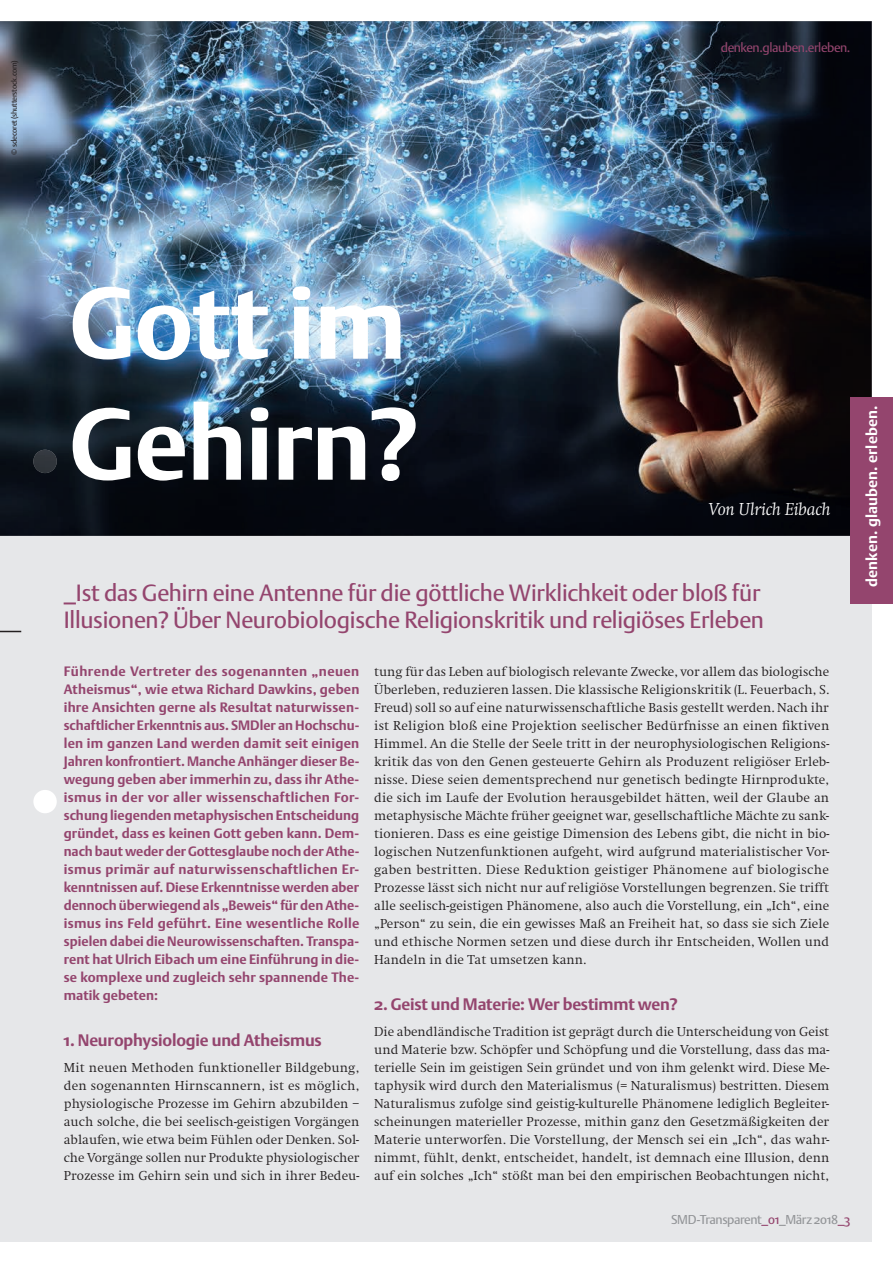
<style>
.page{position:relative;width:893px;height:1263px;background:#fff}
.page>*{position:absolute;margin:0;border:0;box-sizing:border-box;transform-origin:0 0}
.t1{font:700 100.8px/121.1px "DTL Argo ST";letter-spacing:-.01em;color:#fff}
.t2{font:23.25px/27.9px "DTL Argo ST";letter-spacing:-.01em;color:#94456e}
.t3{font:italic 300 18px "Swift EF";letter-spacing:-.01em;color:#fff}
.t4{font:700 16.5px "DTL Argo ST";letter-spacing:-.01em;color:#94456e}
.t5{font:700 15px "DTL Argo ST";letter-spacing:.01em;color:#fff}
.t6{font:300 13.5px/18px "Swift EF";letter-spacing:.005em;color:#231f20;text-align:justify}
.t7{font:700 13.5px/18px "DTL Argo ST";letter-spacing:.01em;color:#94456e;text-align:justify}
.t8{font:12.75px "DTL Argo ST";letter-spacing:-.03em;color:#939598}
.t9{font:12.75px "DTL Argo ST";letter-spacing:-.03em;color:#94456e}
.t10{font:7.5px "DTL Argo ST";letter-spacing:-.03em;color:#231f20}
.s1{color:#94456e}
</style>
<div class="page">
<div style="left:0;top:21px;width:872px;height:1221px;background:#e6e7e9"></div>
<img style="left:0;top:21px;width:872px;height:515px">
<div style="left:850px;top:398px;width:43px;height:206px;background:#94456e"></div>
<svg style="left:0;top:631px;width:21px;height:1px"></svg>
<img style="left:33px;top:450px;width:24px;height:23px;border-radius:12px">
<div style="left:33px;top:790px;width:24px;height:23px;background:#fff;border-radius:50%"></div>
<p class="t10" style="left:10px;top:155px;width:97px;rotate:-90deg">© sdecoret (shutterstock.com)</p>
<p class="t9" style="left:721px;top:40px;width:131px">denken.glauben.erleben.</p>
<h1 class="t1" style="left:69px;top:262px;width:351px">Gott im<br>Gehirn?</h1>
<h3 class="t3" style="left:709px;top:500px;width:123px">Von Ulrich Eibach</h3>
<h2 class="t2" style="left:64px;top:578px;width:702px">_Ist das Gehirn eine Antenne für die göttliche Wirklichkeit oder bloß für<br>Illusionen? Über Neurobiologische Religionskritik und religiöses Erleben</h2>
<p class="t7" style="left:64px;top:662px;width:297px">Führende Vertreter des sogenannten „neuen Atheismus“, wie etwa Richard Dawkins, geben ihre Ansichten gerne als Resultat naturwissen&shy;schaftlicher Erkenntnis aus. SMDler an Hochschu&shy;len im ganzen Land werden damit seit einigen Jahren konfrontiert. Manche Anhänger dieser Be&shy;wegung geben aber immerhin zu, dass ihr Athe&shy;ismus in der vor aller wissenschaftlichen For&shy;schung liegenden metaphysischen Entscheidung gründet, dass es keinen Gott geben kann. Dem&shy;nach baut weder der Gottesglaube noch der Athe&shy;ismus primär auf naturwissenschaftlichen Er&shy;kenntnissen auf. Diese Erkenntnisse werden aber dennoch überwiegend als „Beweis“ für den Athe&shy;ismus ins Feld geführt. Eine wesentliche Rolle spielen dabei die Neurowissenschaften. Transpa&shy;rent hat Ulrich Eibach um eine Einführung in die&shy;se komplexe und zugleich sehr spannende The&shy;matik gebeten:</p>
<p class="t4" style="left:64px;top:1030px;width:260px">1. Neurophysiologie und Atheismus</p>
<p class="t6" style="left:64px;top:1058px;width:297px">Mit neuen Methoden funktioneller Bildgebung, den sogenannten Hirnscannern, ist es möglich, physiologische Prozesse im Gehirn abzubilden – auch solche, die bei seelisch-geistigen Vorgängen ablaufen, wie etwa beim Fühlen oder Denken. Sol&shy;che Vorgänge sollen nur Produkte physiologischer Prozesse im Gehirn sein und sich in ihrer Bedeu-</p>
<p class="t6" style="left:374px;top:662px;width:457px">tung für das Leben auf biologisch relevante Zwecke, vor allem das biologische Überleben, reduzieren lassen. Die klassische Religionskritik (L. Feuerbach, S.<br>Freud) soll so auf eine naturwissenschaftliche Basis gestellt werden. Nach ihr ist Religion bloß eine Projektion seelischer Bedürfnisse an einen fiktiven Himmel. An die Stelle der Seele tritt in der neurophysiologischen Religions&shy;kritik das von den Genen gesteuerte Gehirn als Produzent religiöser Erleb&shy;nisse. Diese seien dementsprechend nur genetisch bedingte Hirnprodukte, die sich im Laufe der Evolution herausgebildet hätten, weil der Glaube an metaphysische Mächte früher geeignet war, gesellschaftliche Mächte zu sank&shy;tionieren. Dass es eine geistige Dimension des Lebens gibt, die nicht in bio&shy;logischen Nutzenfunktionen aufgeht, wird aufgrund materialistischer Vor&shy;gaben bestritten. Diese Reduktion geistiger Phänomene auf biologische Prozesse lässt sich nicht nur auf religiöse Vorstellungen begrenzen. Sie trifft alle seelisch-geistigen Phänomene, also auch die Vorstellung, ein „Ich“, eine „Person“ zu sein, die ein gewisses Maß an Freiheit hat, so dass sie sich Ziele und ethische Normen setzen und diese durch ihr Entscheiden, Wollen und Handeln in die Tat umsetzen kann.</p>
<p class="t4" style="left:374px;top:994px;width:305px">2. Geist und Materie: Wer bestimmt wen?</p>
<p class="t6" style="left:374px;top:1022px;width:457px">Die abendländische Tradition ist geprägt durch die Unterscheidung von Geist und Materie bzw. Schöpfer und Schöpfung und die Vorstellung, dass das ma&shy;terielle Sein im geistigen Sein gründet und von ihm gelenkt wird. Diese Me&shy;taphysik wird durch den Materialismus (= Naturalismus) bestritten. Diesem Naturalismus zufolge sind geistig-kulturelle Phänomene lediglich Begleiter&shy;scheinungen materieller Prozesse, mithin ganz den Gesetzmäßigkeiten der Materie unterworfen. Die Vorstellung, der Mensch sei ein „Ich“, das wahr&shy;nimmt, fühlt, denkt, entscheidet, handelt, ist demnach eine Illusion, denn auf ein solches „Ich“ stößt man bei den empirischen Beobachtungen nicht,</p>
<p class="t8" style="left:671px;top:1212px;width:181px">SMD-Transparent<span class="s1">_01</span>_März 2018<span class="s1">_3</span></p>
<p class="t5" style="left:863px;top:587px;width:183px;rotate:-90deg">denken. glauben. erleben.</p>
</div>
